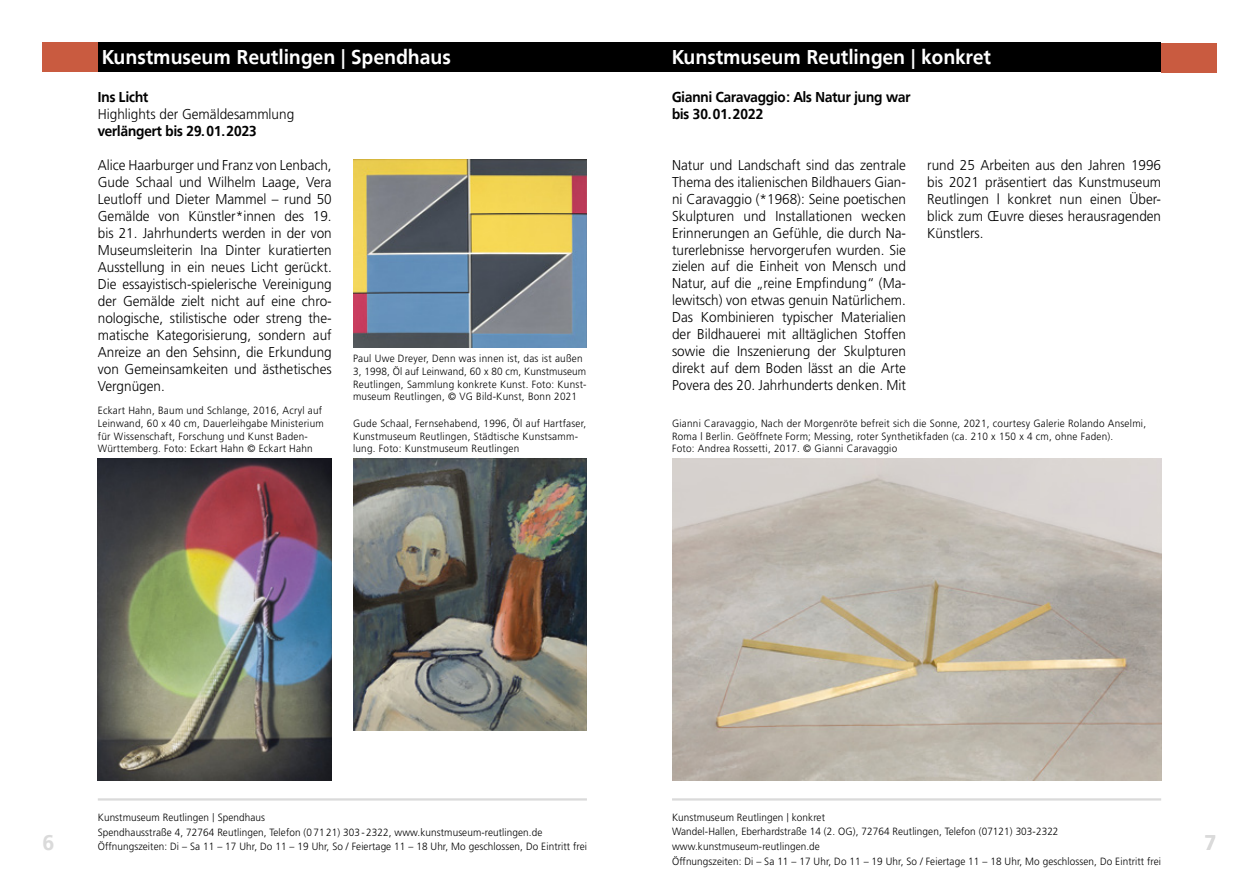
<style>
.page{position:relative;width:1259px;height:893px;background:#fff}
.page>*{position:absolute;margin:0;border:0;box-sizing:border-box;transform-origin:0 0}
.t1{font:700 21px "Frutiger BSK";color:#dadada}
.t2{font:700 19.8px "Frutiger BSK";letter-spacing:.025em;color:#fff;scale:.95 1}
.t3{font:300 14.25px/17px "Frutiger";color:#000;text-align:justify;scale:.95 1}
.t4{font:700 14.25px/17px "Frutiger BSK";color:#000;scale:.95 1}
.t5{font:300 10.5px/12.8px "Frutiger";letter-spacing:.025em;color:#000;scale:.95 1}
.s1{font-family:"Crimson Text";font-weight:400}
</style>
<div class="page">
<hr style="left:98px;top:798px;width:489px;height:2px;background:#dadada">
<hr style="left:672px;top:798px;width:489px;height:2px;background:#dadada">
<div style="left:98px;top:43px;width:531px;height:29px;background:#000"></div>
<div style="left:629px;top:43px;width:532px;height:29px;background:#000"></div>
<div style="left:43px;top:43px;width:55px;height:29px;background:#c95b40"></div>
<div style="left:1161px;top:43px;width:55px;height:30px;background:#c95b40"></div>
<img style="left:98px;top:459px;width:234px;height:322px">
<img style="left:353px;top:159px;width:234px;height:189px">
<img style="left:353px;top:459px;width:234px;height:271px">
<img style="left:672px;top:459px;width:489px;height:322px">
<h2 class="t2" style="left:102px;top:45px;width:368px">Kunstmuseum Reutlingen | Spendhaus</h2>
<p class="t4" style="left:98px;top:89px;width:55px">Ins Licht</p>
<p class="t3" style="left:98px;top:106px;width:208px">Highlights der Gemäldesammlung</p>
<p class="t4" style="left:98px;top:123px;width:169px">verlängert bis 29.01.2023</p>
<p class="t3" style="left:98px;top:157px;width:248px">Alice Haarburger und Franz von Lenbach, Gude Schaal und Wilhelm Laage, Vera Leutloff und Dieter Mammel – rund 50<br>Gemälde von Künstler*innen des 19. bis 21. Jahrhunderts werden in der von Museumsleiterin Ina Dinter kuratierten Ausstellung in ein neues Licht gerückt.<br>Die essayistisch-spielerische Vereinigung der Gemälde zielt nicht auf eine chro&shy;nologische, stilistische oder streng the&shy;matische Kategorisierung, sondern auf Anreize an den Sehsinn, die Erkundung von Gemeinsamkeiten und ästhetisches Vergnügen.</p>
<p class="t5" style="left:98px;top:404px;width:239px">Eckart Hahn, Baum und Schlange, 2016, Acryl auf Leinwand, 60 x 40 cm, Dauerleihgabe Ministerium für Wissenschaft, Forschung und Kunst Baden-Württemberg. Foto: Eckart Hahn © Eckart Hahn</p>
<p class="t5" style="left:353px;top:417px;width:247px">Gude Schaal, Fernsehabend, 1996, Öl auf Hartfaser,<br>Kunstmuseum Reutlingen, Städtische Kunstsamm&shy;lung. Foto: Kunstmuseum Reutlingen</p>
<p class="t5" style="left:353px;top:352px;width:247px">Paul Uwe Dreyer, Denn was innen ist, das ist außen 3, 1998, Öl auf Leinwand, 60 x 80 cm, Kunstmuseum Reutlingen, Sammlung konkrete Kunst. Foto: Kunst&shy;museum Reutlingen, © VG Bild-Kunst, Bonn 2021</p>
<h2 class="t2" style="left:672px;top:45px;width:337px">Kunstmuseum Reutlingen | konkret</h2>
<p class="t4" style="left:672px;top:89px;width:252px">Gianni Caravaggio: Als Natur jung war bis 30.01.2022</p>
<p class="t3" style="left:672px;top:156px;width:248px">Natur und Landschaft sind das zentrale Thema des italienischen Bildhauers Gian&shy;ni Caravaggio (*1968): Seine poetischen Skulpturen und Installationen wecken Erinnerungen an Gefühle, die durch Na&shy;turerlebnisse hervorgerufen wurden. Sie zielen auf die Einheit von Mensch und Natur, auf die „reine Empfindung“ (Ma&shy;lewitsch) von etwas genuin Natürlichem.<br>Das Kombinieren typischer Materialien der Bildhauerei mit alltäglichen Stoffen sowie die Inszenierung der Skulpturen direkt auf dem Boden lässt an die Arte Povera des 20. Jahrhunderts denken. Mit</p>
<p class="t3" style="left:927px;top:156px;width:248px">rund 25 Arbeiten aus den Jahren 1996 bis 2021 präsentiert das Kunstmuseum Reutlingen | konkret nun einen Über&shy;blick zum Œuvre dieses herausragenden Künstlers.</p>
<p class="t5" style="left:672px;top:417px;width:500px">Gianni Caravaggio, Nach der Morgenröte befreit sich die Sonne, 2021, courtesy Galerie Rolando Anselmi,<br>Roma | Berlin. Geöffnete Form; Messing, roter Synthetikfaden (ca. 210 x 150 x 4 cm, ohne Faden).<br>Foto: Andrea Rossetti, 2017. © Gianni Caravaggio</p>
<h1 class="t1" style="left:43px;top:830px;width:13px">6</h1>
<p class="t5" style="left:98px;top:810px;width:516px;line-height:14.9px">Kunstmuseum Reutlingen <span class="s1">|</span> Spendhaus<br>Spendhausstraße 4, 72764 Reutlingen, Telefon (0 71 21) 303 - 2322, www.kunstmuseum-reutlingen.de<br>Öffnungszeiten: Di – Sa 11 – 17 Uhr, Do 11 – 19 Uhr, So / Feiertage 11 – 18 Uhr, Mo geschlossen, Do Eintritt frei</p>
<p class="t5" style="left:672px;top:809px;width:516px;line-height:14.9px">Kunstmuseum Reutlingen <span class="s1">|</span> konkret<br>Wandel-Hallen, Eberhardstraße 14 (2. OG), 72764 Reutlingen, Telefon (07121) 303-2322 www.kunstmuseum-reutlingen.de<br>Öffnungszeiten: Di – Sa 11 – 17 Uhr, Do 11 – 19 Uhr, So / Feiertage 11 – 18 Uhr, Mo geschlossen, Do Eintritt frei</p>
<h1 class="t1" style="left:1204px;top:830px;width:13px">7</h1>
</div>
